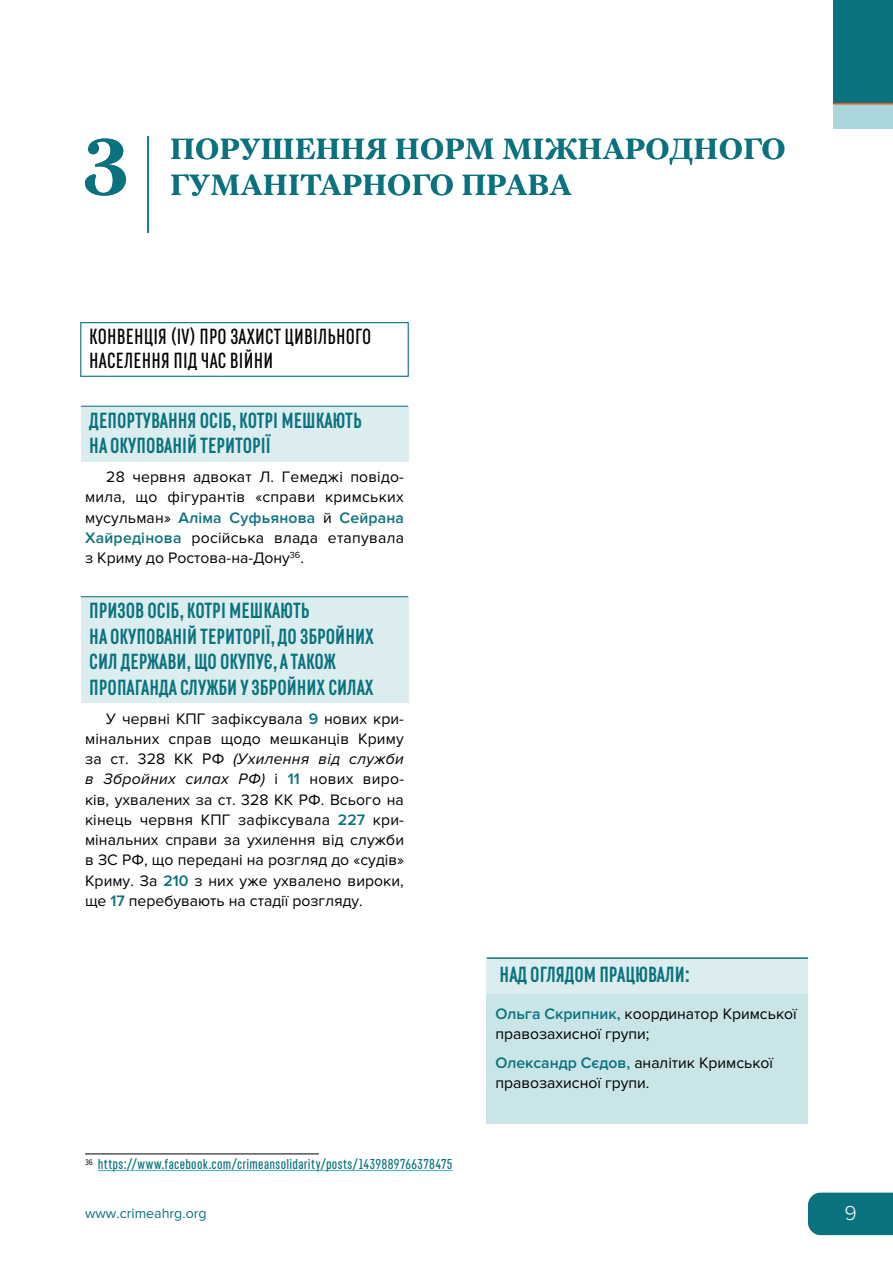
<style>
.page{position:relative;width:893px;height:1263px;background:#fff}
.page>*{position:absolute;margin:0;border:0;box-sizing:border-box;transform-origin:0 0}
.t1{font:700 83.4px "PF Regal Text Pro";color:#0a727e}
.t2{font:700 30px/36px "PF Regal Text Pro";letter-spacing:.015em;color:#0a727e}
.t3{font:700 21.75px/25.5px "RF Rufo";color:#0a727e}
.t4{font:600 21.75px/24px "RF Rufo";letter-spacing:.01em;color:#000}
.t5{font:300 21px "Proxima Nova";color:#fff}
.t6{font:15.75px/20.2px "Proxima Nova";color:#000;text-align:justify}
.t7{font:600 14.25px "RF Rufo";letter-spacing:.025em;color:#0a727e}
.t8{font:14.25px "Proxima Nova";color:#0a727e}
.s1{font-weight:600;color:#0a727e}
.s2{font-style:italic}
</style>
<div class="page">
<div style="left:808px;top:1192px;width:85px;height:43px;background:#0a727e"></div>
<div style="left:833px;top:0;width:60px;height:104px;background:#0a727e"></div>
<div style="left:833px;top:105px;width:60px;height:24px;background:#a9d7dc"></div>
<hr style="left:833px;top:103px;width:60px;height:2px;background:#f15a22">
<div style="left:80px;top:322px;width:329px;height:55px;border:1px solid #0a727e"></div>
<div style="left:81px;top:406px;width:327px;height:55px;background:#dbedee"></div>
<hr style="left:81px;top:406px;width:327px;height:1px;background:#0a727e">
<div style="left:81px;top:597px;width:327px;height:106px;background:#dbedee"></div>
<hr style="left:81px;top:596px;width:327px;height:1px;background:#0a727e">
<hr style="left:85px;top:1153px;width:234px;height:1px;background:#000">
<hr style="left:98px;top:1170px;width:354px;height:1px;background:#4bb9c2">
<div style="left:487px;top:958px;width:321px;height:166px;background:#cae5e8"></div>
<div style="left:487px;top:958px;width:321px;height:36px;background:#dbedee"></div>
<hr style="left:487px;top:957px;width:321px;height:2px;background:#0a727e">
<hr style="left:147px;top:136px;width:2px;height:97px;background:#0a727e">
<h1 class="t1" style="left:82px;top:117px;width:51px">3</h1>
<h2 class="t2" style="left:170px;top:131px;width:617px">ПОРУШЕННЯ НОРМ МІЖНАРОДНОГО<br>ГУМАНІТАРНОГО ПРАВА</h2>
<h3 class="t4" style="left:89px;top:325px;width:283px">КОНВЕНЦІЯ (IV) ПРО ЗАХИСТ ЦИВІЛЬНОГО<br>НАСЕЛЕННЯ ПІД ЧАС ВІЙНИ</h3>
<h3 class="t3" style="left:89px;top:408px;width:274px">ДЕПОРТУВАННЯ ОСІБ, КОТРІ МЕШКАЮТЬ<br>НА ОКУПОВАНІЙ ТЕРИТОРІЇ</h3>
<p class="t6" style="left:85px;top:467px;width:321px;text-indent:21px">28 червня адвокат Л. Гемеджі повідо&shy;мила, що фігурантів «справи кримських мусульман» <span class="s1">Аліма Суфьянова</span> й <span class="s1">Сейрана Хайредінова</span> російська влада етапувала з Криму до Ростова-на-Дону<sup>36</sup>.</p>
<h3 class="t3" style="left:89px;top:598px;width:286px">ПРИЗОВ ОСІБ, КОТРІ МЕШКАЮТЬ<br>НА ОКУПОВАНІЙ ТЕРИТОРІЇ, ДО ЗБРОЙНИХ СИЛ ДЕРЖАВИ, ЩО ОКУПУЄ, А ТАКОЖ ПРОПАГАНДА СЛУЖБИ У ЗБРОЙНИХ СИЛАХ</h3>
<p class="t6" style="left:85px;top:708px;width:321px;text-indent:21px">У червні КПГ зафіксувала <span class="s1">9</span> нових кри&shy;мінальних справ щодо мешканців Криму за ст. 328 КК РФ <span class="s2">(Ухилення від служби в Збройних силах РФ)</span> і <span class="s1">11</span> нових виро&shy;ків, ухвалених за ст. 328 КК РФ. Всього на кінець червня КПГ зафіксувала <span class="s1">227</span> кри&shy;мінальних справи за ухилення від служби в ЗС РФ, що передані на розгляд до «судів» Криму. За <span class="s1">210</span> з них уже ухвалено вироки, ще <span class="s1">17</span> перебувають на стадії розгляду.</p>
<p class="t7" style="left:85px;top:1156px;width:369px"><sup>36</sup> https://www.facebook.com/crimeansolidarity/posts/1439889766378475</p>
<h3 class="t3" style="left:500px;top:961px;width:191px">НАД ОГЛЯДОМ ПРАЦЮВАЛИ:</h3>
<p class="t6" style="left:495px;top:1004px;width:303px"><span class="s1">Ольга Скрипник,</span> координатор Кримської правозахисної групи;</p>
<p class="t6" style="left:495px;top:1053px;width:279px"><span class="s1">Олександр Сєдов,</span> аналітик Кримської правозахисної групи.</p>
<p class="t8" style="left:85px;top:1205px;width:123px">www.crimeahrg.org</p>
<h3 class="t5" style="left:844px;top:1201px;width:14px">9</h3>
</div>
